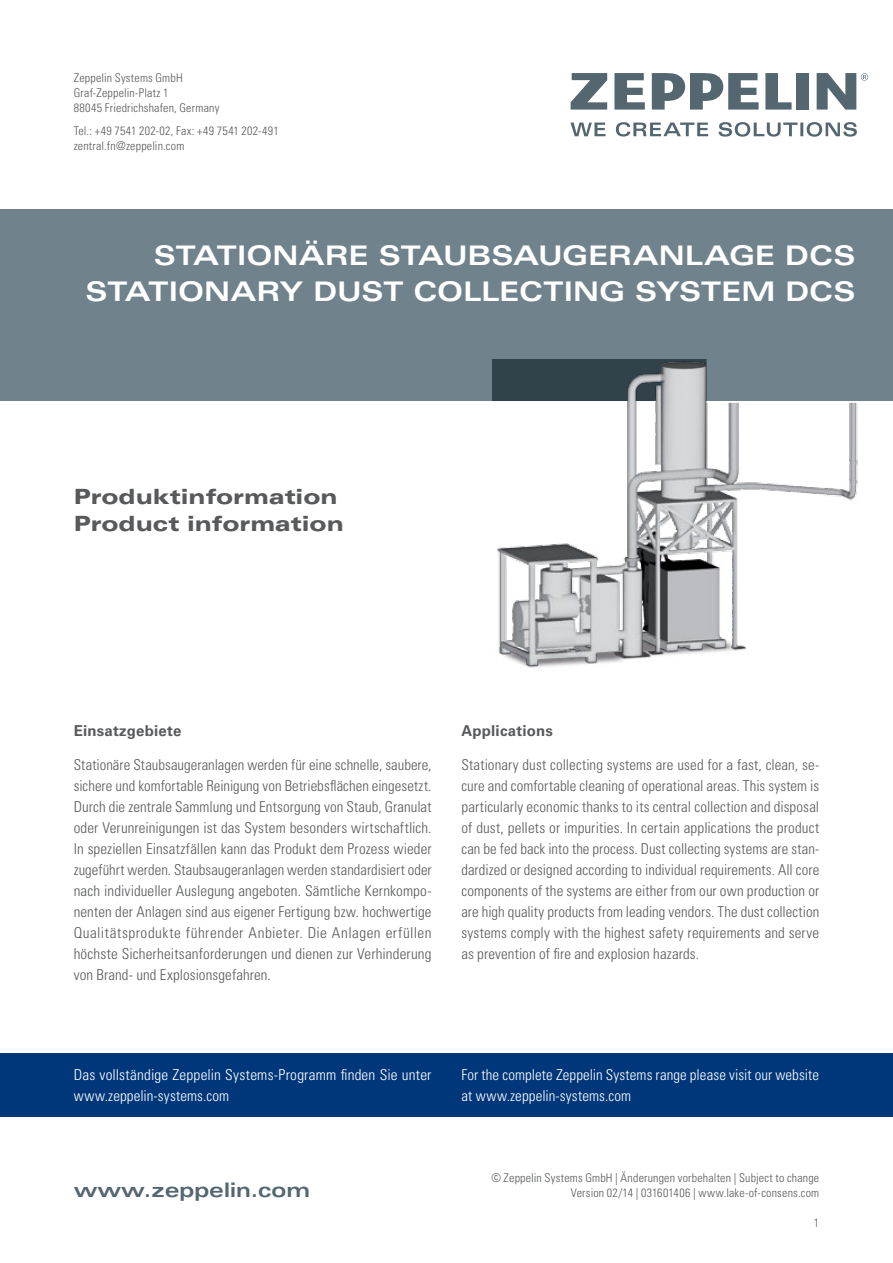
<style>
.page{position:relative;width:893px;height:1263px;background:#fff}
.page>*{position:absolute;margin:0;border:0;box-sizing:border-box;transform-origin:0 0}
.t1{font:700 expanded 27px/36px "Univers LT Std";color:#fff;text-align:right}
.t2{font:900 expanded 21px/27px "Univers LT Std";color:#58595b}
.t3{font:700 expanded 20.1px "Univers LT Std";color:#546670}
.t4{font:300 condensed 15px/21px "Univers LT Std";letter-spacing:.005em;color:#58595b;text-align:justify}
.t5{font:300 condensed 15px/21px "Univers LT Std";letter-spacing:.01em;color:#fff}
.t6{font:700 15px "Univers LT Std";letter-spacing:.015em;color:#58595b}
.t7{font:300 condensed 12px/15px "Univers LT Std";letter-spacing:.015em;color:#58595b}
</style>
<div class="page">
<svg style="left:571px;top:73px;width:36px;height:37px"></svg>
<svg style="left:817px;top:73px;width:51px;height:37px"></svg>
<div style="left:796px;top:73px;width:12px;height:37px;background:#546670"></div>
<svg style="left:765px;top:73px;width:27px;height:37px"></svg>
<svg style="left:614px;top:73px;width:31px;height:37px"></svg>
<svg style="left:652px;top:73px;width:107px;height:37px"></svg>
<svg style="left:570px;top:122px;width:287px;height:15px"></svg>
<div style="left:0;top:209px;width:893px;height:191px;background:#70828b"></div>
<div style="left:0;top:1053px;width:893px;height:64px;background:#00377b"></div>
<img style="left:492px;top:359px;width:370px;height:309px">
<img style="left:498px;top:361px;width:178px;height:205px">
<p class="t7" style="left:74px;top:70px;width:147px">Zeppelin Systems GmbH<br>Graf-Zeppelin-Platz 1<br>88045 Friedrichshafen, Germany</p>
<p class="t7" style="left:74px;top:124px;width:206px">Tel.: +49 7541 202-02, Fax: +49 7541 202-491 zentral.fn@zeppelin.com</p>
<h1 class="t1" style="left:154px;top:237px;width:575px">STATIONÄRE STAUBSAUGERANLAGE</h1>
<h1 class="t1" style="left:85px;top:237px;width:771px">DCS<br>STATIONARY DUST COLLECTING SYSTE M DCS</h1>
<h2 class="t2" style="left:74px;top:483px;width:272px">Produktinformation<br>Product information</h2>
<p class="t6" style="left:74px;top:722px;width:109px">Einsatzgebiete</p>
<p class="t4" style="left:74px;top:754px;width:359px">Stationäre Staubsaugeranlagen werden für eine schnelle, saubere, sichere und komfortable Reinigung von Betriebsflächen eingesetzt.<br>Durch die zentrale Sammlung und Entsorgung von Staub, Granulat oder Verunreinigungen ist das System besonders wirtschaftlich.<br>In speziellen Einsatzfällen kann das Produkt dem Prozess wieder zugeführt werden. Staubsaugeranlagen werden standardisiert oder nach individueller Auslegung angeboten. Sämtliche Kernkompo&shy;nenten der Anlagen sind aus eigener Fertigung bzw. hochwertige Qualitätsprodukte führender Anbieter. Die Anlagen erfüllen höchste Sicherheitsanforderungen und dienen zur Verhinderung von Brand- und Explosionsgefahren.</p>
<p class="t6" style="left:461px;top:722px;width:93px">Applications</p>
<p class="t4" style="left:461px;top:754px;width:359px">Stationary dust collecting systems are used for a fast, clean, se&shy;cure and comfortable cleaning of operational areas. This system is particularly economic thanks to its central collection and disposal of dust, pellets or impurities. In certain applications the product can be fed back into the process. Dust collecting systems are stan&shy;dardized or designed according to individual requirements. All core components of the systems are either from our own production or are high quality products from leading vendors. The dust collection systems comply with the highest safety requirements and serve as prevention of fire and explosion hazards.</p>
<p class="t5" style="left:74px;top:1064px;width:359px">Das vollständige Zeppelin Systems-Programm finden Sie unter www.zeppelin-systems.com</p>
<p class="t5" style="left:461px;top:1064px;width:359px">For the complete Zeppelin Systems range please visit our website at www.zeppelin-systems.com</p>
<p class="t7" style="left:491px;top:1171px;width:329px">© Zeppelin Systems GmbH | Änderungen vorbehalten | Subject to change</p>
<h3 class="t3" style="left:74px;top:1178px;width:238px">WWW.ZEPPELIN.COM</h3>
<p class="t7" style="left:571px;top:1186px;width:250px">Version 02/14 | 031601406 | www.lake-of-consens.com</p>
<p class="t7" style="left:814px;top:1215px;width:7px">1</p>
</div>
